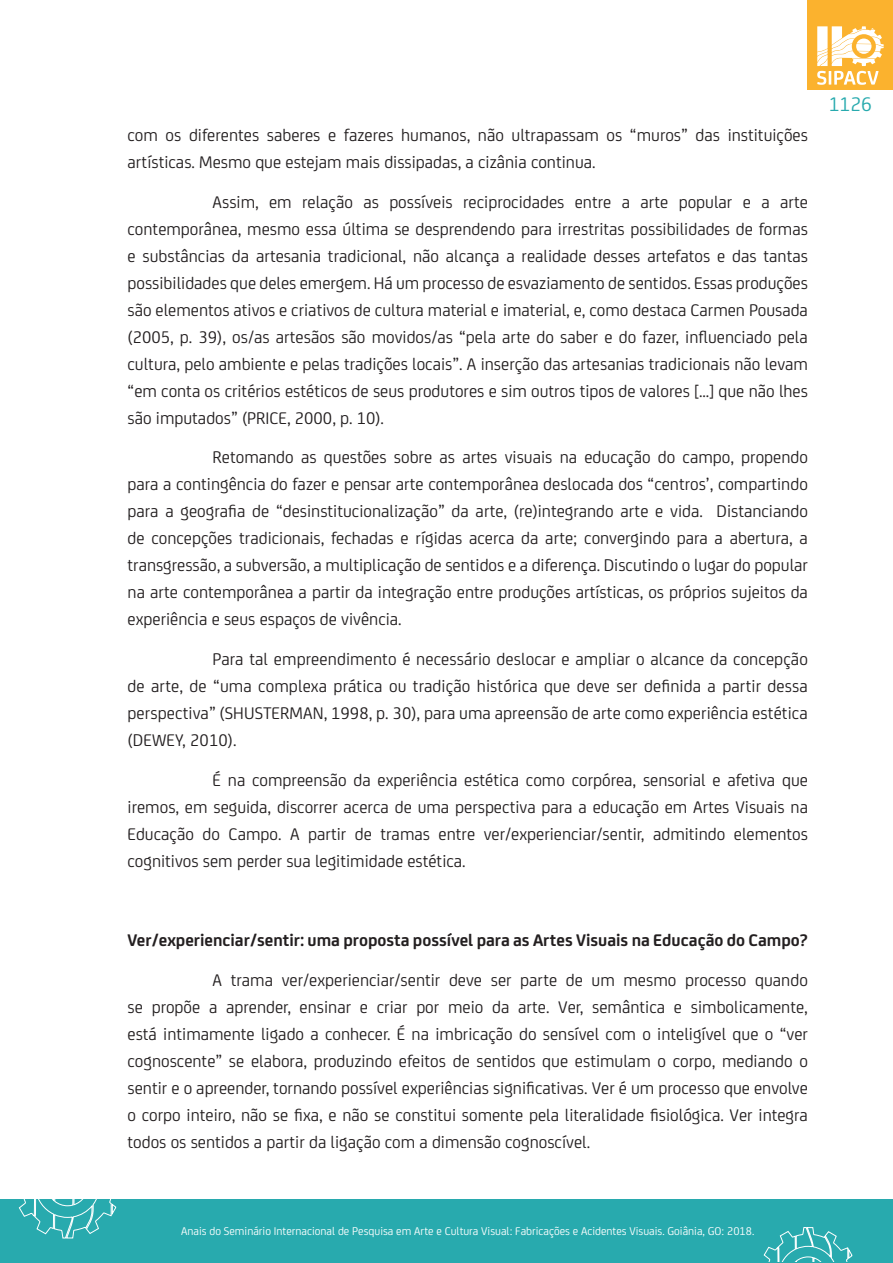
<style>
.page{position:relative;width:893px;height:1263px;background:#fff}
.page>*{position:absolute;margin:0;border:0;box-sizing:border-box;transform-origin:0 0}
.t1{font:21px "FS Joey";color:#28aaae}
.texto_corrido{font:18px/27px "FS Joey";color:#231f20;text-align:justify}
.texto_corrido-2{font:700 18px "FS Joey";color:#231f20}
.t2{font:12px "FS Joey";color:#fff}
</style>
<div class="page">
<div style="left:808px;top:0;width:85px;height:89px;background:#fbb22e"></div>
<svg style="left:817px;top:26px;width:67px;height:59px"></svg>
<div style="left:0;top:1199px;width:893px;height:64px;background:#28aaae"></div>
<svg style="left:18px;top:1199px;width:99px;height:40px"></svg>
<svg style="left:763px;top:1227px;width:90px;height:35px"></svg>
<p class="texto_corrido" style="left:128px;top:121px;width:682px">com os diferentes saberes e fazeres humanos, não ultrapassam os “muros” das instituições artísticas. Mesmo que estejam mais dissipadas, a cizânia continua.</p>
<p class="texto_corrido" style="left:128px;top:187px;width:682px;text-indent:85px">Assim, em relação as possíveis reciprocidades entre a arte popular e a arte contemporânea, mesmo essa última se desprendendo para irrestritas possibilidades de formas e substâncias da artesania tradicional, não alcança a realidade desses artefatos e das tantas possibilidades que deles emergem. Há um processo de esvaziamento de sentidos. Essas produções são elementos ativos e criativos de cultura material e imaterial, e, como destaca Carmen Pousada (2005, p. 39), os/as artesãos são movidos/as “pela arte do saber e do fazer, influenciado pela cultura, pelo ambiente e pelas tradições locais”. A inserção das artesanias tradicionais não levam “em conta os critérios estéticos de seus produtores e sim outros tipos de valores [...] que não lhes são imputados” (PRICE, 2000, p. 10).</p>
<p class="texto_corrido" style="left:128px;top:443px;width:682px;text-indent:85px">Retomando as questões sobre as artes visuais na educação do campo, propendo para a contingência do fazer e pensar arte contemporânea deslocada dos “centros’, compartindo para a geografia de “desinstitucionalização” da arte, (re)integrando arte e vida. Distanciando de concepções tradicionais, fechadas e rígidas acerca da arte; convergindo para a abertura, a transgressão, a subversão, a multiplicação de sentidos e a diferença. Discutindo o lugar do popular na arte contemporânea a partir da integração entre produções artísticas, os próprios sujeitos da experiência e seus espaços de vivência.</p>
<p class="texto_corrido" style="left:128px;top:644px;width:682px;text-indent:85px">Para tal empreendimento é necessário deslocar e ampliar o alcance da concepção de arte, de “uma complexa prática ou tradição histórica que deve ser definida a partir dessa perspectiva” (SHUSTERMAN, 1998, p. 30), para uma apreensão de arte como experiência estética (DEWEY, 2010).</p>
<p class="texto_corrido" style="left:128px;top:765px;width:682px;text-indent:85px">É na compreensão da experiência estética como corpórea, sensorial e afetiva que iremos, em seguida, discorrer acerca de uma perspectiva para a educação em Artes Visuais na Educação do Campo. A partir de tramas entre ver/experienciar/sentir, admitindo elementos cognitivos sem perder sua legitimidade estética.</p>
<p class="t1" style="left:829px;top:90px;width:45px">1126</p>
<p class="texto_corrido-2" style="left:128px;top:927px;width:682px">Ver/experienciar/sentir: uma proposta possível para as Artes Visuais na Educação do Campo?</p>
<p class="texto_corrido" style="left:128px;top:966px;width:682px;text-indent:85px">A trama ver/experienciar/sentir deve ser parte de um mesmo processo quando se propõe a aprender, ensinar e criar por meio da arte. Ver, semântica e simbolicamente, está intimamente ligado a conhecer. É na imbricação do sensível com o inteligível que o “ver cognoscente” se elabora, produzindo efeitos de sentidos que estimulam o corpo, mediando o sentir e o apreender, tornando possível experiências significativas. Ver é um processo que envolve o corpo inteiro, não se fixa, e não se constitui somente pela literalidade fisiológica. Ver integra todos os sentidos a partir da ligação com a dimensão cognoscível.</p>
<p class="t2" style="left:181px;top:1223px;width:575px">Anais do Seminário Internacional de Pesquisa em Arte e Cultura Visual: Fabricações e Acidentes Visuais. Goiânia, GO: 2018.</p>
</div>
